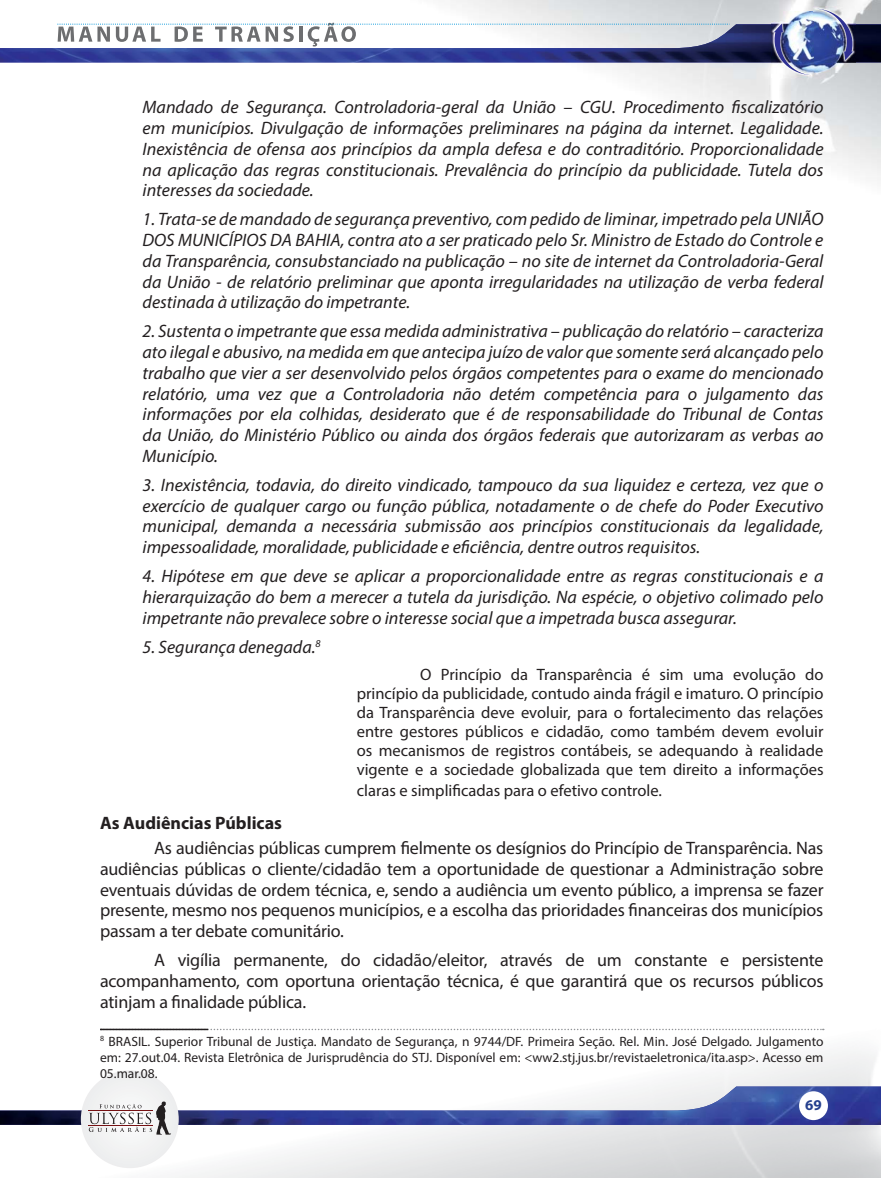
<style>
.page{position:relative;width:881px;height:1178px;background:#fff}
.page>*{position:absolute;margin:0;border:0;box-sizing:border-box;transform-origin:0 0}
.t1{font:italic 18px/20.7px "Myriad Pro";color:#231f20;text-align:justify}
.t2{font:18px/20.7px "Myriad Pro";letter-spacing:-.01em;color:#231f20;text-align:justify}
.t3{font:700 18px "Myriad Pro";color:#231f20}
.t4{font:16.5px/18.9px "Myriad Pro";color:#231f20;text-align:justify}
.t5{font:700 15px "Myriad Pro";color:#25408e}
.t6{font:13.5px/16.2px "Myriad Pro";color:#231f20;text-align:justify}
</style>
<div class="page">
<img style="left:451px;top:0;width:429px;height:180px">
<div style="left:81px;top:1070px;width:98px;height:98px;background:#eff0f0;border-radius:50%"></div>
<svg style="left:0;top:1086px;width:880px;height:48px"></svg>
<hr style="left:88px;top:1110px;width:64px;height:1px;background:#761113">
<hr style="left:88px;top:1125px;width:64px;height:1px;background:#761113">
<div style="left:798px;top:1091px;width:29px;height:29px;background:#fff;border-radius:50%"></div>
<img style="left:813px;top:6px;width:42px;height:3px">
<img style="left:771px;top:75px;width:41px;height:2px">
<svg style="left:0;top:9px;width:880px;height:66px"></svg>
<svg style="left:208px;top:1029px;width:615px;height:1px"></svg>
<hr style="left:100px;top:1029px;width:108px;height:1px;background:#231f20">
<p class="t1" style="left:142px;top:99px;width:682px">Mandado de Segurança. Controladoria-geral da União – CGU. Procedimento fiscalizatório em municípios. Divulgação de informações preliminares na página da internet. Legalidade.<br>Inexistência de ofensa aos princípios da ampla defesa e do contraditório. Proporcionalidade na aplicação das regras constitucionais. Prevalência do princípio da publicidade. Tutela dos interesses da sociedade.</p>
<p class="t1" style="left:142px;top:211px;width:682px">1. Trata-se de mandado de segurança preventivo, com pedido de liminar, impetrado pela UNIÃO DOS MUNICÍPIOS DA BAHIA, contra ato a ser praticado pelo Sr. Ministro de Estado do Controle e da Transparência, consubstanciado na publicação – no site de internet da Controladoria-Geral da União - de relatório preliminar que aponta irregularidades na utilização de verba federal destinada à utilização do impetrante.</p>
<p class="t1" style="left:142px;top:323px;width:682px">2. Sustenta o impetrante que essa medida administrativa – publicação do relatório – caracteriza ato ilegal e abusivo, na medida em que antecipa juízo de valor que somente será alcançado pelo trabalho que vier a ser desenvolvido pelos órgãos competentes para o exame do mencionado relatório, uma vez que a Controladoria não detém competência para o julgamento das informações por ela colhidas, desiderato que é de responsabilidade do Tribunal de Contas da União, do Ministério Público ou ainda dos órgãos federais que autorizaram as verbas ao Município.</p>
<p class="t1" style="left:142px;top:476px;width:682px">3. Inexistência, todavia, do direito vindicado, tampouco da sua liquidez e certeza, vez que o exercício de qualquer cargo ou função pública, notadamente o de chefe do Poder Executivo municipal, demanda a necessária submissão aos princípios constitucionais da legalidade, impessoalidade, moralidade, publicidade e eficiência, dentre outros requisitos.</p>
<p class="t1" style="left:142px;top:568px;width:682px">4. Hipótese em que deve se aplicar a proporcionalidade entre as regras constitucionais e a hierarquização do bem a merecer a tutela da jurisdição. Na espécie, o objetivo colimado pelo impetrante não prevalece sobre o interesse social que a impetrada busca assegurar.</p>
<p class="t1" style="left:142px;top:638px;width:180px">5. Segurança denegada.<sup>8</sup></p>
<p class="t4" style="left:356px;top:667px;width:468px;text-indent:63px">O Princípio da Transparência é sim uma evolução do princípio da publicidade, contudo ainda frágil e imaturo. O princípio da Transparência deve evoluir, para o fortalecimento das relações entre gestores públicos e cidadão, como também devem evoluir os mecanismos de registros contábeis, se adequando à realidade vigente e a sociedade globalizada que tem direito a informações</p>
<p class="t4" style="left:356px;top:783px;width:306px">claras e simplificadas para o efetivo controle.</p>
<p class="t3" style="left:100px;top:816px;width:183px">As Audiências Públicas</p>
<p class="t2" style="left:100px;top:840px;width:724px;text-indent:54px">As audiências públicas cumprem fielmente os desígnios do Princípio de Transparência. Nas audiências públicas o cliente/cidadão tem a oportunidade de questionar a Administração sobre eventuais dúvidas de ordem técnica, e, sendo a audiência um evento público, a imprensa se fazer presente, mesmo nos pequenos municípios, e a escolha das prioridades financeiras dos municípios passam a ter debate comunitário.</p>
<p class="t2" style="left:100px;top:952px;width:724px;text-indent:54px">A vigília permanente, do cidadão/eleitor, através de um constante e persistente acompanhamento, com oportuna orientação técnica, é que garantirá que os recursos públicos atinjam a finalidade pública.</p>
<p class="t6" style="left:100px;top:1034px;width:724px"><sup>8</sup> BRASIL. Superior Tribunal de Justiça. Mandato de Segurança, n 9744/DF. Primeira Seção. Rel. Min. José Delgado. Julgamento em: 27.out.04. Revista Eletrônica de Jurisprudência do STJ. Disponível em: &lt;ww2.stj.jus.br/revistaeletronica/ita.asp&gt;. Acesso em 05.mar.08.</p>
<p class="t5" style="left:804px;top:1099px;width:18px">69</p>
</div>
